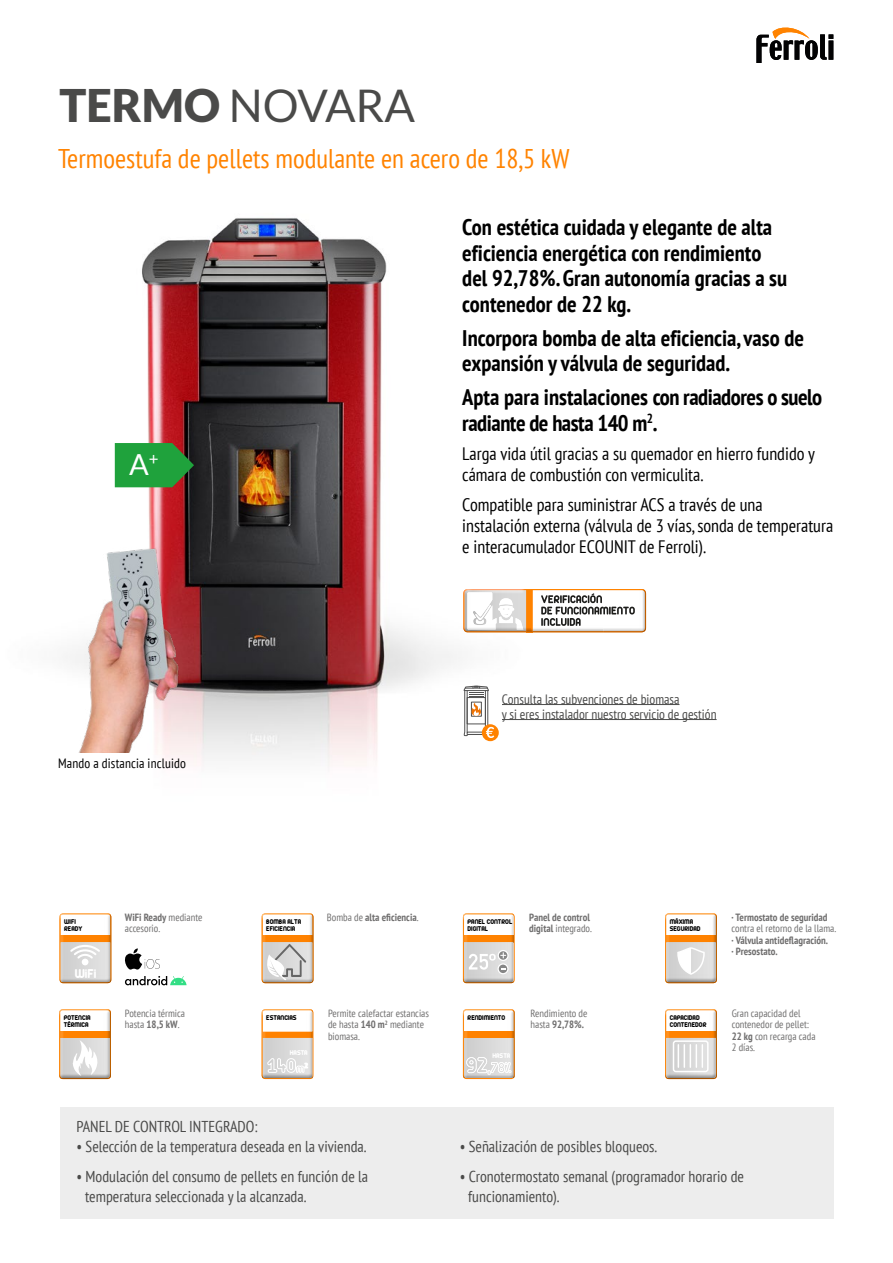
<style>
.page{position:relative;width:893px;height:1263px;background:#fff}
.page>*{position:absolute;margin:0;border:0;box-sizing:border-box;transform-origin:0 0}
.Titulo{font:45px "Lato";color:#4a4a49}
.Titulo-2{font:28.95px "Lato";color:#fff}
.Titulo-3{font:condensed 27px "PT Sans";color:#ff8300}
.Entradilla{font:700 condensed 22.5px/25.5px "PT Sans";color:#000}
.Entradilla-2{font:700 condensed 22.5px/25.5px "PT Sans";letter-spacing:-.02em;color:#000}
.Entradilla-3{font:condensed 18px/21px "PT Sans";color:#000}
.t1{font:condensed 15.75px/19.5px "PT Sans";color:#4a4a49}
.t2{font:13.95px "z Arista";color:#fff}
.TEXTO_GENERAL{font:condensed 13.5px "PT Sans";color:#4a4a49}
.Entradilla-4{font:condensed 13.5px "PT Sans";letter-spacing:.01em;color:#000}
.Texto_sellos{font:condensed 10.5px/11.2px "PT Sans";color:#706f6f}
.Texto_sellos-2{font:700 condensed 10.5px/11.2px "PT Sans";color:#706f6f}
.t3{font:7.5px/7.5px "z Arista";color:#000}
.Texto_sellos-3{font:7.5px "z Arista";color:#fff}
.s1{font-weight:900}
.s2{font-weight:400}
.s3{font-weight:700}
</style>
<div class="page">
<svg style="left:756px;top:28px;width:77px;height:34px"></svg>
<img style="left:65px;top:217px;width:513px;height:549px">
<svg style="left:115px;top:443px;width:79px;height:44px;background:#258f37"></svg>
<img style="left:74px;top:542px;width:109px;height:211px">
<svg style="left:125px;top:948px;width:35px;height:21px"></svg>
<svg style="left:125px;top:976px;width:62px;height:9px"></svg>
<svg style="left:665px;top:1009px;width:52px;height:70px"></svg>
<svg style="left:60px;top:913px;width:51px;height:70px"></svg>
<svg style="left:59px;top:1009px;width:52px;height:70px"></svg>
<svg style="left:262px;top:913px;width:51px;height:70px"></svg>
<img style="left:463px;top:1009px;width:52px;height:69px">
<img style="left:464px;top:1032px;width:50px;height:46px">
<img style="left:466px;top:1057px;width:21px;height:16px">
<img style="left:491px;top:1062px;width:20px;height:11px">
<svg style="left:262px;top:1009px;width:51px;height:70px"></svg>
<svg style="left:463px;top:589px;width:183px;height:43px"></svg>
<img style="left:475px;top:605px;width:16px;height:15px">
<svg style="left:463px;top:913px;width:52px;height:70px"></svg>
<svg style="left:665px;top:913px;width:52px;height:70px"></svg>
<div style="left:60px;top:1108px;width:773px;height:111px;background:#ededed"></div>
<hr style="left:502px;top:704px;width:177px;height:1px;background:#4a4a49">
<hr style="left:502px;top:719px;width:215px;height:1px;background:#4a4a49">
<div style="left:482px;top:724px;width:17px;height:17px;background:#ff8200;border-radius:50%"></div>
<svg style="left:463px;top:685px;width:31px;height:53px"></svg>
<p class="Titulo" style="left:59px;top:80px;width:357px"><span class="s1">TERMO</span> NOVARA</p>
<p class="Titulo-3" style="left:58px;top:141px;width:513px">Termoestufa de pellets modulante en acero de 18,5 kW</p>
<p class="Titulo-2" style="left:129px;top:448px;width:31px">A<sup>+</sup></p>
<p class="Entradilla-4" style="left:58px;top:754px;width:129px">Mando a distancia incluido</p>
<p class="Entradilla" style="left:462px;top:214px;width:326px">Con estética cuidada y elegante de alta eficiencia energética con rendimiento del 92,78%. Gran autonomía gracias a su contenedor de 22 kg.</p>
<p class="Entradilla" style="left:462px;top:324px;width:343px">Incorpora bomba de alta eficiencia, vaso de expansión y válvula de seguridad.</p>
<p class="Entradilla-2" style="left:462px;top:384px;width:361px">Apta para instalaciones con radiadores o suelo radiante de hasta 140 m<sup>2</sup>.</p>
<p class="Entradilla-3" style="left:462px;top:443px;width:354px">Larga vida útil gracias a su quemador en hierro fundido y cámara de combustión con vermiculita.</p>
<p class="Entradilla-3" style="left:462px;top:493px;width:372px">Compatible para suministrar ACS a través de una instalación externa (válvula de 3 vías, sonda de temperatura e interacumulador ECOUNIT de Ferroli).</p>
<p class="TEXTO_GENERAL" style="left:502px;top:690px;width:179px">Consulta las subvenciones de biomasa</p>
<p class="TEXTO_GENERAL" style="left:502px;top:705px;width:216px">y si eres instalador nuestro servicio de gestión</p>
<p class="t3" style="left:64px;top:917px;width:20px">WIFI<br>READY</p>
<p class="t2" style="left:75px;top:966px;width:23px">WiFi</p>
<p class="t3" style="left:64px;top:1013px;width:28px">POTENCIA<br>TÉRMICA</p>
<p class="Texto_sellos-2" style="left:327px;top:912px;width:93px"><span class="s2">Bomba de</span> alta eficiencia<span class="s2">.</span></p>
<p class="Texto_sellos" style="left:125px;top:912px;width:79px"><span class="s3">WiFi Ready</span> mediante accesorio.</p>
<p class="Texto_sellos-2" style="left:529px;top:912px;width:64px">Panel de control digital <span class="s2">integrado.</span></p>
<p class="Texto_sellos" style="left:732px;top:912px;width:106px"><span class="s3">· Termostato de seguridad </span>contra el retorno de la llama.</p>
<p class="Texto_sellos-2" style="left:732px;top:934px;width:98px">· Válvula antideflagración.</p>
<p class="Texto_sellos-2" style="left:732px;top:945px;width:47px">· Presostato.</p>
<p class="t3" style="left:468px;top:917px;width:46px">PANEL CONTROL<br>DIGITAL</p>
<p class="t3" style="left:670px;top:917px;width:32px">MÁXIMA<br>SEGURIDAD</p>
<p class="t3" style="left:266px;top:917px;width:36px">BOMBA ALTA<br>EFICIENCIA</p>
<p class="Texto_sellos" style="left:125px;top:1007px;width:62px">Potencia térmica</p>
<p class="Texto_sellos" style="left:125px;top:1019px;width:56px">hasta <span class="s3">18,5 kW</span>.</p>
<p class="Texto_sellos" style="left:328px;top:1007px;width:103px">Permite calefactar estancias de hasta <span class="s3">140 m</span><sup>2</sup> mediante biomasa.</p>
<p class="Texto_sellos" style="left:531px;top:1007px;width:58px">Rendimiento de hasta <span class="s3">92,78%.</span></p>
<p class="Texto_sellos" style="left:732px;top:1007px;width:79px">Gran capacidad del contenedor de pellet:</p>
<p class="t3" style="left:670px;top:1013px;width:38px">CAPACIDAD<br>CONTENEDOR</p>
<p class="t3" style="left:266px;top:1013px;width:32px">ESTANCIAS</p>
<p class="t3" style="left:468px;top:1013px;width:39px">RENDIMIENTO</p>
<p class="Texto_sellos" style="left:732px;top:1030px;width:85px"><span class="s3">22 kg</span> con recarga cada<br>2 días.</p>
<p class="Texto_sellos-3" style="left:290px;top:1049px;width:19px">HASTA</p>
<p class="Texto_sellos-3" style="left:492px;top:1051px;width:19px">HASTA</p>
<p class="t1" style="left:77px;top:1117px;width:182px">PANEL DE CONTROL INTEGRADO:</p>
<p class="t1" style="left:77px;top:1136px;width:291px">• Selección de la temperatura deseada en la vivienda.</p>
<p class="t1" style="left:85px;top:1166px;width:285px;text-indent:-9px">• Modulación del consumo de pellets en función de la temperatura seleccionada y la alcanzada.</p>
<p class="t1" style="left:460px;top:1136px;width:199px">• Señalización de posibles bloqueos.</p>
<p class="t1" style="left:468px;top:1166px;width:277px;text-indent:-9px">• Cronotermostato semanal (programador horario de funcionamiento).</p>
</div>
